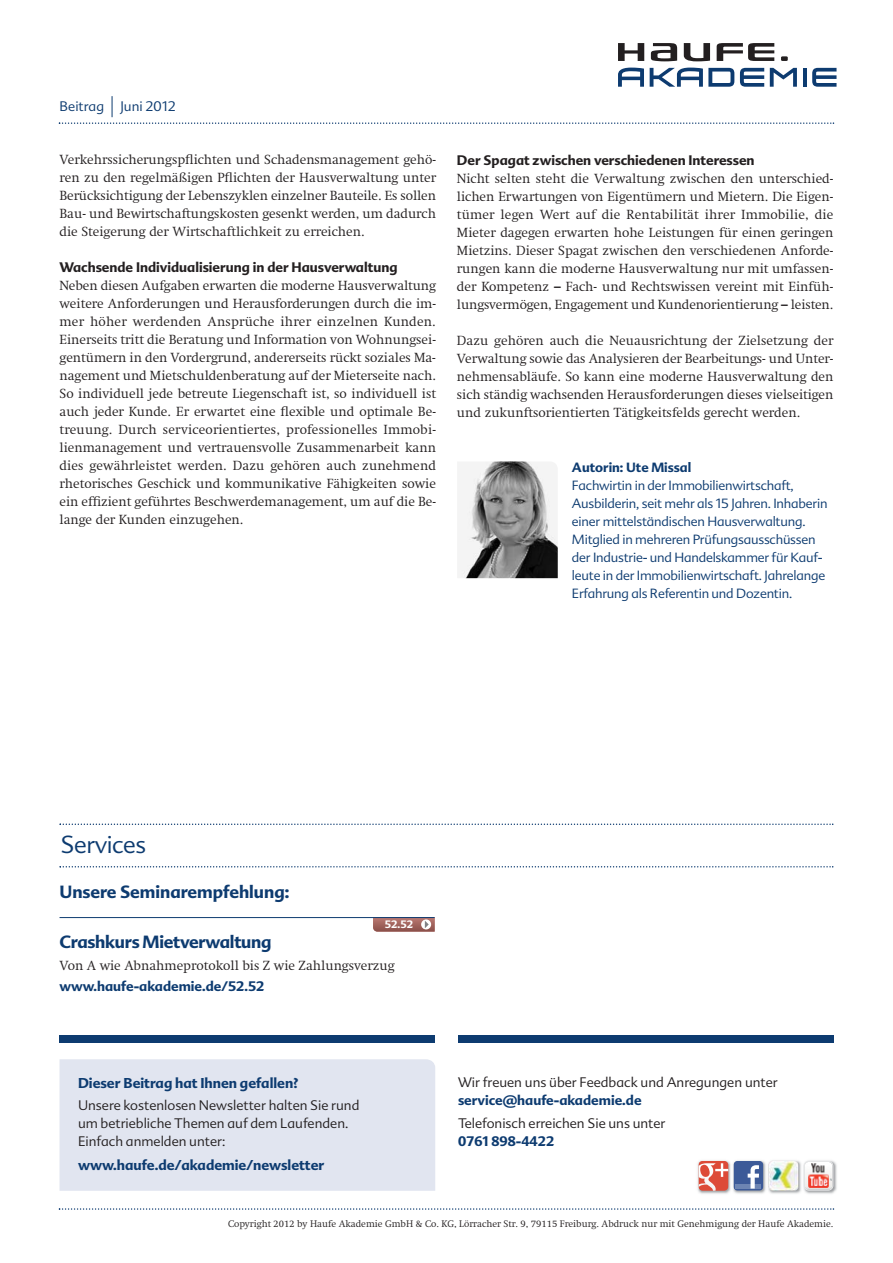
<style>
.page{position:relative;width:893px;height:1263px;background:#fff}
.page>*{position:absolute;margin:0;border:0;box-sizing:border-box;transform-origin:0 0}
.t1{font:300 24px "Advert";letter-spacing:-.015em;color:#0d3b70}
.t2{font:700 17.25px "Advert";letter-spacing:-.015em;color:#0d3b70}
.t3{font:700 13.95px "Advert";color:#0d3b70}
.t4{font:300 13.5px/18px "Swift Com";color:#231f20;text-align:justify}
.t5{font:300 13.5px/18px "Advert";color:#231f20}
.t6{font:700 13.5px "Advert";color:#231f20}
.t7{font:700 13.5px "Advert";color:#0d3b70}
.t8{font:300 13.5px "Advert";color:#0d3b70}
.t9{font:300 13.05px/18px "Advert";letter-spacing:-.015em;color:#0d3b70}
.t10{font:700 13.05px "Advert";color:#0d3b70}
.t11{font:700 10.5px "Advert";color:#fff}
.t12{font:300 9.75px "Swift Com";color:#231f20}
.s1{font-family:"Calibri";font-weight:700}
</style>
<div class="page">
<svg style="left:684px;top:43px;width:26px;height:18px"></svg>
<svg style="left:618px;top:43px;width:26px;height:18px"></svg>
<svg style="left:717px;top:43px;width:57px;height:18px"></svg>
<svg style="left:781px;top:56px;width:7px;height:5px"></svg>
<svg style="left:651px;top:43px;width:26px;height:18px"></svg>
<hr style="left:803px;top:68px;width:4px;height:19px;background:#0d3b70">
<svg style="left:740px;top:68px;width:24px;height:19px"></svg>
<svg style="left:812px;top:68px;width:24px;height:19px"></svg>
<svg style="left:618px;top:68px;width:26px;height:19px"></svg>
<svg style="left:650px;top:68px;width:84px;height:19px"></svg>
<svg style="left:770px;top:68px;width:27px;height:19px"></svg>
<svg style="left:59px;top:96px;width:775px;height:28px"></svg>
<svg style="left:59px;top:1208px;width:775px;height:2px"></svg>
<div style="left:60px;top:1059px;width:375px;height:132px;background:#e1e5f0"></div>
<svg style="left:373px;top:918px;width:62px;height:13px"></svg>
<hr style="left:60px;top:917px;width:375px;height:1px;background:#0d3b70">
<div style="left:60px;top:1035px;width:375px;height:8px;background:#0d3b70"></div>
<div style="left:458px;top:1035px;width:375px;height:8px;background:#0d3b70"></div>
<svg style="left:60px;top:823px;width:773px;height:2px"></svg>
<svg style="left:60px;top:866px;width:773px;height:1px"></svg>
<img style="left:458px;top:461px;width:100px;height:117px">
<img style="left:697px;top:1160px;width:140px;height:34px">
<img style="left:768px;top:1161px;width:30px;height:30px;border-radius:4px">
<svg style="left:804px;top:1161px;width:29px;height:30px"></svg>
<svg style="left:698px;top:1161px;width:30px;height:30px"></svg>
<div style="left:733px;top:1161px;width:30px;height:30px;background:#3c5a98;border-radius:2px"></div>
<hr style="left:736px;top:1184px;width:25px;height:4px;background:#6d85b3">
<svg style="left:748px;top:1165px;width:11px;height:23px"></svg>
<p class="t8" style="left:60px;top:101px;width:118px">Beitrag Juni 2012</p>
<p class="t4" style="left:60px;top:151px;width:378px">Ver kehrssicherungspflichten und Schadensmanagement gehö&shy;ren zu den regelmäßigen Pflichten der Hausverwaltung unter Berücksichtigung der Lebenszyklen einzelner Bauteile. Es sollen Bau- und Bewirtschaftungskosten gesenkt werden, um dadurch die Steigerung der Wirtschaftlichkeit zu erreichen.</p>
<p class="t6" style="left:60px;top:261px;width:339px">Wachsende Individualisierung in der Hausverwaltung</p>
<p class="t4" style="left:60px;top:277px;width:378px">Neben diesen Aufgaben erwarten die moderne Hausverwaltung weitere Anforderungen und Herausforderungen durch die im&shy;mer höher werdenden Ansprüche ihrer einzelnen Kunden.<br>Einerseits tritt die Beratung und Information von Wohnungsei&shy;gentümern in den Vordergrund, andererseits rückt soziales Ma&shy;nagement und Mietschuldenberatung auf der Mieterseite nach.<br>So individuell jede betreute Liegenschaft ist, so individuell ist auch jeder Kunde. Er erwartet eine flexible und optimale Be&shy;treuung. Durch serviceorientiertes, professionelles Immobi&shy;lienmanagement und vertrauensvolle Zusammenarbeit kann dies gewährleistet werden. Dazu gehören auch zunehmend rhetorisches Geschick und kommunikative Fähigkeiten sowie ein effizient geführtes Beschwerdemanagement, um auf die Be&shy;lange der Kunden einzugehen.</p>
<p class="t6" style="left:457px;top:154px;width:299px">Der Spagat zwischen verschiedenen Interessen</p>
<p class="t4" style="left:457px;top:170px;width:378px">Nicht selten steht die Verwaltung zwischen den unterschied&shy;lichen Erwartungen von Eigentümern und Mietern. Die Eigen&shy;tümer legen Wert auf die Rentabilität ihrer Immobilie, die Mieter dagegen erwarten hohe Leistungen für einen geringen Mietzins. Dieser Spagat zwischen den verschiedenen Anforde&shy;rungen kann die moderne Hausverwaltung nur mit umfassen&shy;der Kompetenz <span class="s1">–</span> Fach- und Rechtswissen vereint mit Einfüh&shy;lungsvermögen, Engagement und Kundenorientierung <span class="s1">–</span> leisten.</p>
<p class="t4" style="left:457px;top:332px;width:378px">Dazu gehören auch die Neuausrichtung der Zielsetzung der Verwaltung sowie das Analysieren der Bearbeitungs- und Unter - nehmensabläufe. So kann eine moderne Hausverwaltung den sich ständig wachsenden Herausforderungen dieses vielseitigen und zukunftsorientierten Tätigkeitsfelds gerecht werden.</p>
<p class="t10" style="left:572px;top:462px;width:121px">Autorin: Ute Missal</p>
<p class="t9" style="left:572px;top:477px;width:257px">Fachwirtin in der Immobilienwirtschaft, Ausbilderin, seit mehr als 15 Jahren. Inhaberin einer mittelständischen Hausverwaltung.<br>Mitglied in mehreren Prüfungsausschüssen der Industrie- und Handelskammer für Kauf&shy;leute in der Immobilienwirtschaft. Jahrelange Erfahrung als Referentin und Dozentin.</p>
<h1 class="t1" style="left:60px;top:834px;width:87px">Services</h1>
<p class="t2" style="left:60px;top:884px;width:231px">Unsere Seminarempfehlung:</p>
<p class="t2" style="left:60px;top:935px;width:214px">Crashkurs Mietverwaltung</p>
<p class="t4" style="left:60px;top:957px;width:336px">Von A wie Abnahmeprotokoll bis Z wie Zahlungsverzug</p>
<p class="t7" style="left:60px;top:980px;width:206px">www.haufe-akademie.de/52.52</p>
<p class="t11" style="left:385px;top:920px;width:30px">52.52</p>
<p class="t3" style="left:78px;top:1077px;width:222px">Dieser Beitrag hat Ihnen gefallen?</p>
<p class="t5" style="left:78px;top:1097px;width:283px">Unsere kostenlosen Newsletter halten Sie rund um betriebliche Themen auf dem Laufenden.<br>Einfach anmelden unter:</p>
<p class="t3" style="left:78px;top:1160px;width:248px">www.haufe.de/akademie/newsletter</p>
<p class="t5" style="left:458px;top:1075px;width:321px">Wir freuen uns über Feedback und Anregungen unter</p>
<p class="t7" style="left:458px;top:1095px;width:185px">service@haufe-akademie.de</p>
<p class="t5" style="left:458px;top:1115px;width:209px">Telefonisch erreichen Sie uns unter</p>
<p class="t7" style="left:458px;top:1135px;width:98px">0761 898-4422</p>
<p class="t12" style="left:228px;top:1220px;width:607px">Copyright 2012 by Haufe Akademie GmbH &amp; Co. KG, Lörracher Str. 9, 79115 Freiburg. Abdruck nur mit Genehmigung der Haufe Akademie.</p>
</div>
